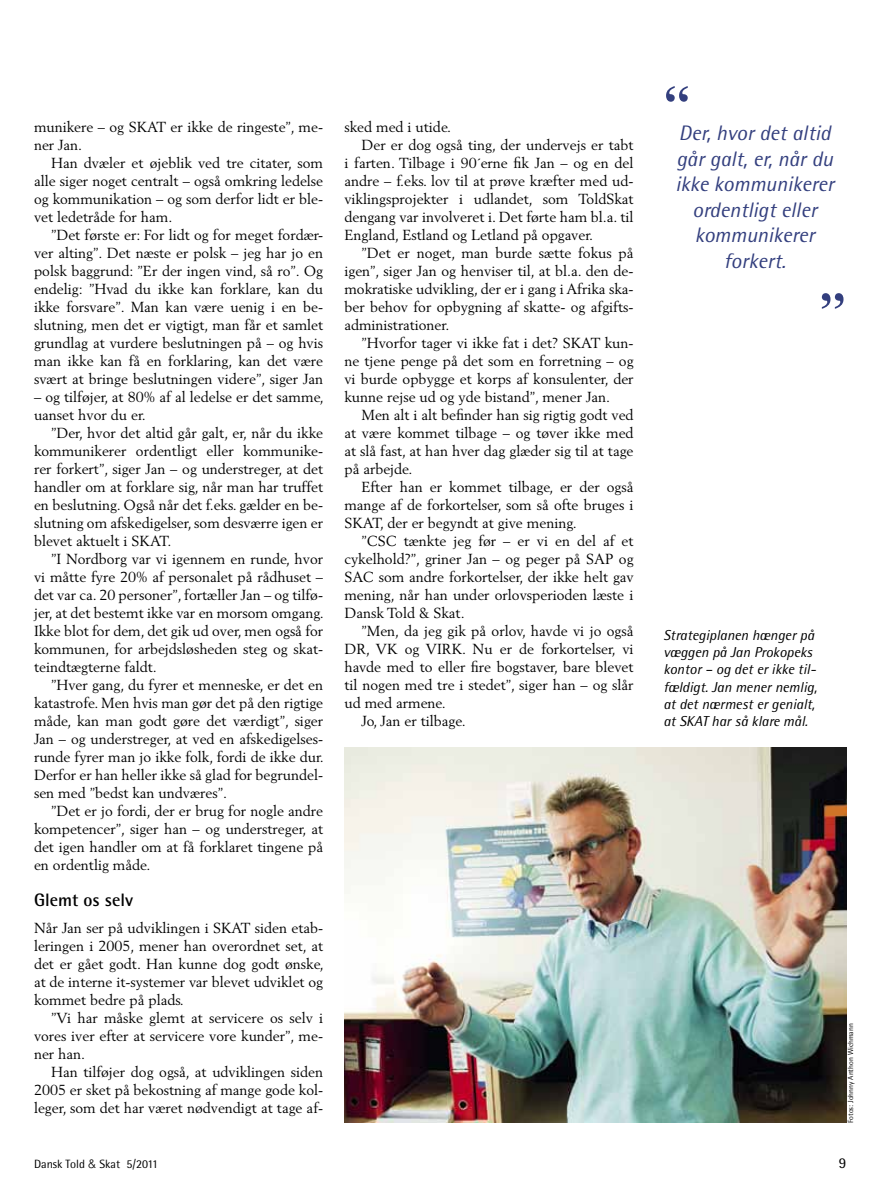
<style>
.page{position:relative;width:893px;height:1191px;background:#fff}
.page>*{position:absolute;margin:0;border:0;box-sizing:border-box;transform-origin:0 0}
.t1{font:600 54px "Times";color:#333f7e}
.t2{font:italic 21px/25.5px "Rotis Semi Sans";color:#333f7e;text-align:center}
.t3{font:700 18px "Rotis Semi Sans";color:#000}
.t4{font:15px "Rotis Semi Sans";color:#000}
.t5{font:14.4px/18px "Berling";color:#000;text-align:justify}
.t6{font:italic 14.4px/17.2px "Rotis Semi Sans";color:#000}
.t7{font:12px "Rotis Semi Sans";color:#000}
.t8{font:7.5px "Rotis Semi Sans";color:#000}
.s1{font-family:"Helvetica";font-weight:300}
</style>
<div class="page">
<img style="left:344px;top:747px;width:502px;height:375px">
<p class="t5" style="left:34px;top:118px;width:291px">munikere – og SKAT er ikke de ringeste”, me&shy;ner Jan.</p>
<p class="t5" style="left:34px;top:154px;width:291px;text-indent:17px">Han dvæler et øjeblik ved tre citater, som alle siger noget centralt – også omkring ledelse og kommunikation – og som derfor lidt er ble&shy;vet ledetråde for ham.</p>
<p class="t5" style="left:34px;top:226px;width:291px;text-indent:17px">”Det første er: For lidt og for meget fordær&shy;ver alting”. Det næste er polsk – jeg har jo en polsk baggrund: ”Er der ingen vind, så ro”. Og endelig: ”Hvad du ikke kan forklare, kan du ikke forsvare”. Man kan være uenig i en be&shy;slutning, men det er vigtigt, man får et samlet grundlag at vurdere beslutningen på – og hvis man ikke kan få en forklaring, kan det være svært at bringe beslutningen videre”, siger Jan</p>
<p class="t5" style="left:34px;top:388px;width:291px">– og tilføjer, at 80% af al ledelse er det samme, uanset hvor du er.</p>
<p class="t5" style="left:34px;top:424px;width:291px;text-indent:17px">”Der, hvor det altid går galt, er, når du ikke kommunikerer ordentligt eller kommunike&shy;rer forkert”, siger Jan – og understreger, at det handler om at forklare sig, når man har truffet en beslutning. Også når det f.eks. gælder en be&shy;slutning om afskedigelser, som desværre igen er blevet aktuelt i SKAT.</p>
<p class="t5" style="left:34px;top:550px;width:291px;text-indent:17px">”I Nordborg var vi igennem en runde, hvor vi måtte fyre 20% af personalet på rådhuset – det var ca. 20 personer”, fortæller Jan – og tilfø&shy;jer, at det bestemt ikke var en morsom omgang.<br>Ikke blot for dem, det gik ud over, men også for kommunen, for arbejdsløsheden steg og skat&shy;teindtægterne faldt.</p>
<p class="t5" style="left:34px;top:676px;width:291px;text-indent:17px">”Hver gang, du fyrer et menneske, er det en katastrofe. Men hvis man gør det på den rigtige måde, kan man godt gøre det værdigt”, siger Jan – og understreger, at ved en afskedigelses&shy;runde fyrer man jo ikke folk, fordi de ikke dur.<br>Derfor er han heller ikke så glad for begrundel&shy;sen med ”bedst kan undværes”.</p>
<p class="t5" style="left:34px;top:802px;width:291px;text-indent:17px">”Det er jo fordi, der er brug for nogle andre kompetencer”, siger han – og understreger, at det igen handler om at få forklaret tingene på en ordentlig måde.</p>
<p class="t3" style="left:34px;top:889px;width:101px">Glemt os selv</p>
<p class="t5" style="left:34px;top:919px;width:291px">Når Jan ser på udviklingen i SKAT siden etab&shy;leringen i 2005, mener han overordnet set, at det er gået godt. Han kunne dog godt ønske, at de interne it-systemer var blevet udviklet og kommet bedre på plads.</p>
<p class="t5" style="left:34px;top:1009px;width:291px;text-indent:17px">”Vi har måske glemt at servicere os selv i vores iver efter at servicere vore kunder”, me&shy;ner han.</p>
<p class="t5" style="left:34px;top:1063px;width:291px;text-indent:17px">Han tilføjer dog også, at udviklingen siden 2005 er sket på bekostning af mange gode kol&shy;leger, som det har været nødvendigt at tage af-</p>
<p class="t5" style="left:344px;top:118px;width:108px">sked med i utide.</p>
<p class="t5" style="left:361px;top:136px;width:274px">Der er dog også ting, der undervejs er tabt</p>
<p class="t5" style="left:344px;top:154px;width:291px">i farten. Tilbage i 90´erne fik Jan – og en del</p>
<p class="t5" style="left:344px;top:172px;width:291px">andre – f.eks. lov til at prøve kræfter med ud-</p>
<p class="t5" style="left:344px;top:190px;width:291px">viklingsprojekter i udlandet, som ToldSkat</p>
<p class="t5" style="left:344px;top:208px;width:291px">dengang var involveret i. Det førte ham bl.a. til</p>
<p class="t5" style="left:344px;top:226px;width:250px">England, Estland og Letland på opgaver.</p>
<p class="t5" style="left:361px;top:244px;width:274px">”Det er noget, man burde sætte fokus på</p>
<p class="t5" style="left:344px;top:262px;width:291px">igen”, siger Jan og henviser til, at bl.a. den de-</p>
<p class="t5" style="left:344px;top:280px;width:291px">mokratiske udvikling, der er i gang i Afrika ska-</p>
<p class="t5" style="left:344px;top:298px;width:291px">ber behov for opbygning af skatte- og afgifts-</p>
<p class="t5" style="left:344px;top:316px;width:106px">administrationer.</p>
<p class="t5" style="left:361px;top:334px;width:274px">”Hvorfor tager vi ikke fat i det? SKAT kun-</p>
<p class="t5" style="left:344px;top:352px;width:291px">ne tjene penge på det som en forretning – og</p>
<p class="t5" style="left:344px;top:370px;width:291px">vi burde opbygge et korps af konsulenter, der</p>
<p class="t5" style="left:344px;top:388px;width:267px">kunne rejse ud og yde bistand”, mener Jan.</p>
<p class="t5" style="left:361px;top:406px;width:274px">Men alt i alt befinder han sig rigtig godt ved</p>
<p class="t5" style="left:344px;top:424px;width:291px">at være kommet tilbage – og tøver ikke med</p>
<p class="t5" style="left:344px;top:442px;width:291px">at slå fast, at han hver dag glæder sig til at tage</p>
<p class="t5" style="left:344px;top:460px;width:70px">på arbejde.</p>
<p class="t5" style="left:361px;top:478px;width:274px">Efter han er kommet tilbage, er der også</p>
<p class="t5" style="left:344px;top:496px;width:291px">mange af de forkortelser, som så ofte bruges i</p>
<p class="t5" style="left:344px;top:514px;width:234px">SKAT, der er begyndt at give mening.</p>
<p class="t5" style="left:361px;top:532px;width:274px">”CSC tænkte jeg før – er vi en del af et</p>
<p class="t5" style="left:344px;top:550px;width:291px">cykelhold?”, griner Jan – og peger på SAP og</p>
<p class="t5" style="left:344px;top:568px;width:291px">SAC som andre forkortelser, der ikke helt gav</p>
<p class="t5" style="left:344px;top:586px;width:291px">mening, når han under orlovsperioden læste i</p>
<p class="t5" style="left:344px;top:604px;width:122px">Dansk Told &amp; Skat.</p>
<p class="t5" style="left:361px;top:622px;width:274px">”Men, da jeg gik på orlov, havde vi jo også</p>
<p class="t5" style="left:344px;top:640px;width:291px">DR, VK og VIRK. Nu er de forkortelser, vi</p>
<p class="t5" style="left:344px;top:658px;width:291px">havde med to eller fire bogstaver, bare blevet</p>
<p class="t5" style="left:344px;top:676px;width:291px">til nogen med tre i stedet”, siger han – og slår</p>
<p class="t5" style="left:344px;top:694px;width:103px">ud med armene.</p>
<p class="t5" style="left:361px;top:712px;width:106px">Jo, Jan er tilbage.</p>
<h1 class="t1" style="left:663px;top:73px;width:28px">“</h1>
<h2 class="t2" style="left:675px;top:120px;width:160px">Der, hvor det altid går galt, er, når du ikke kommunikerer ordentligt eller kommunikerer forkert.</h2>
<h1 class="t1" style="left:819px;top:280px;width:28px">”</h1>
<p class="t6" style="left:663px;top:626px;width:155px">Strategiplanen hænger på væggen på Jan Prokopeks kontor – og det er ikke til&shy;fældigt. Jan mener nemlig, at det nærmest er genialt, at SKAT har så klare mål.</p>
<p class="t8" style="left:846px;top:1123px;width:101px;rotate:-90deg">Fotos: Johnny Anthon Wichmann</p>
<p class="t7" style="left:34px;top:1157px;width:126px">Dansk Told <span class="s1">&amp;</span> Skat 5/2011</p>
<p class="t4" style="left:839px;top:1154px;width:9px">9</p>
</div>
